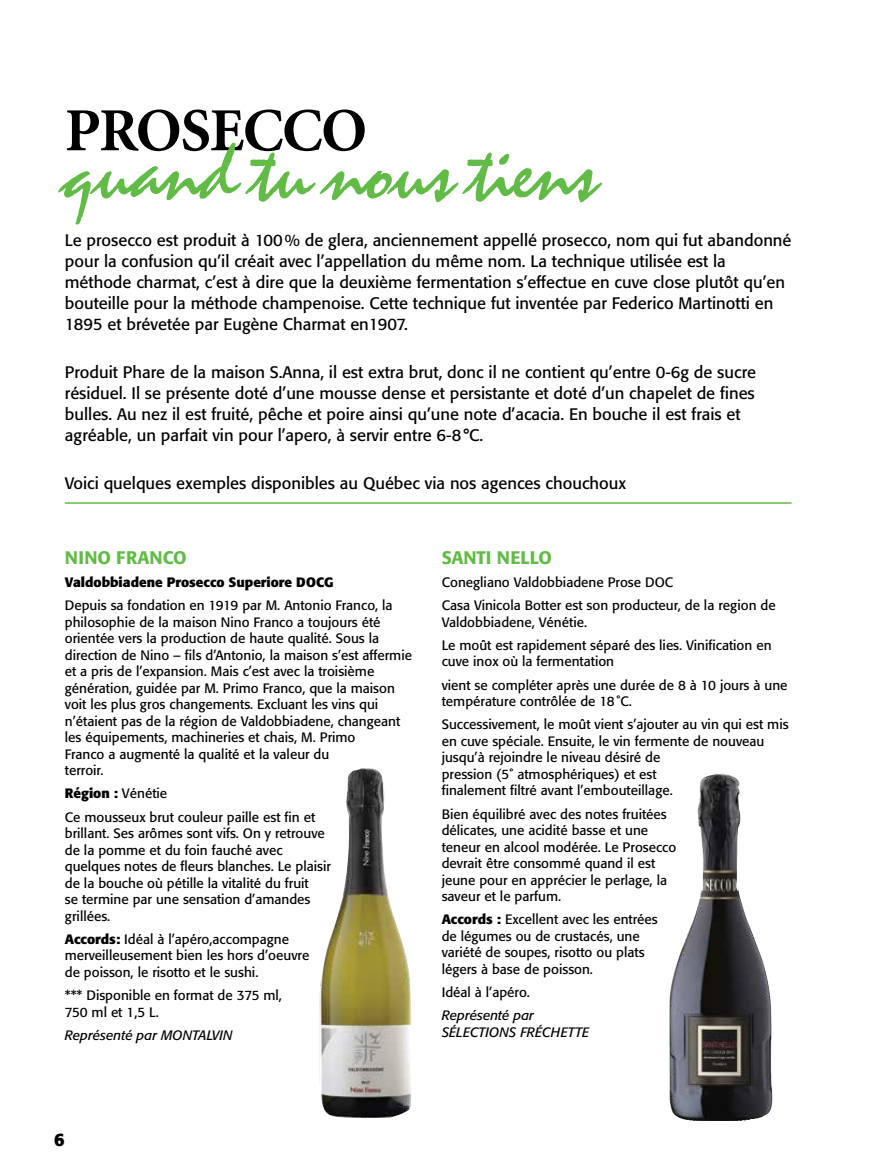
<style>
.page{position:relative;width:878px;height:1175px;background:#fff}
.page>*{position:absolute;margin:0;border:0;box-sizing:border-box;transform-origin:0 0}
.t1{font:79.5px "Cyclone";letter-spacing:-.02em;color:#62bb46}
.t2{font:700 61.2px "Minion";letter-spacing:-.02em;color:#000}
.t3{font:500 18px "Formata";color:#62bb46}
.t4{font:700 18px "Formata";color:#000}
.t5{font:16.5px/21px "Formata";color:#000}
.t6{font:13.5px/16.5px "Formata";color:#000}
.t7{font:italic 13.5px/16.5px "Formata";color:#000}
.t8{font:700 13.5px "Formata";color:#000}
.s1{font-weight:700}
</style>
<div class="page">
<img style="left:319px;top:768px;width:93px;height:350px">
<img style="left:669px;top:773px;width:103px;height:347px">
<hr style="left:65px;top:502px;width:726px;height:2px;background:#62bb46">
<h2 class="t2" style="left:65px;top:99px;width:304px">PROSECCO</h2>
<h1 class="t1" style="left:65px;top:129px;width:534px">quand tu nous tiens</h1>
<p class="t5" style="left:65px;top:229px;width:728px">Le prosecco est produit à 100% de glera, anciennement appellé prosecco, nom qui fut abandonné pour la confusion qu’il créait avec l’appellation du même nom. La technique utilisée est la méthode charmat, c’est à dire que la deuxième fermentation s’effectue en cuve close plutôt qu’en bouteille pour la méthode champenoise. Cette technique fut inventée par Federico Martinotti en 1895 et brévetée par Eugène Charmat en1907.</p>
<p class="t5" style="left:65px;top:361px;width:692px">Produit Phare de la maison S.Anna, il est extra brut, donc il ne contient qu’entre 0-6g de sucre résiduel. Il se présente doté d’une mousse dense et persistante et doté d’un chapelet de fines bulles. Au nez il est fruité, pêche et poire ainsi qu’une note d’acacia. En bouche il est frais et agréable, un parfait vin pour l’apero, à servir entre 6-8°C.</p>
<p class="t5" style="left:65px;top:472px;width:562px">Voici quelques exemples disponibles au Québec via nos agences chouchoux</p>
<h3 class="t3" style="left:65px;top:546px;width:122px">NINO FRANCO</h3>
<p class="t8" style="left:65px;top:573px;width:270px">Valdobbiadene Prosecco Superiore DOCG</p>
<p class="t6" style="left:65px;top:597px;width:349px">Depuis sa fondation en 1919 par M. Antonio Franco, la philosophie de la maison Nino Franco a toujours été orientée vers la production de haute qualité. Sous la direction de Nino – fils d’Antonio, la maison s’est affermie et a pris de l’expansion. Mais c’est avec la troisième génération, guidée par M. Primo Franco, que la maison voit les plus gros changements. Excluant les vins qui n’étaient pas de la région de Valdobbiadene, changeant les équipements, machineries et chais, M. Primo<br>Franco a augmenté la qualité et la valeur du<br>terroir.</p>
<p class="t6" style="left:65px;top:782px;width:252px;line-height:23.2px"><span class="s1">Région :</span> Vénétie<br>Ce mousseux brut couleur paille est fin et</p>
<p class="t6" style="left:65px;top:825px;width:268px">brillant. Ses arômes sont vifs. On y retrouve de la pomme et du foin fauché avec quelques notes de fleurs blanches. Le plaisir de la bouche où pétille la vitalité du fruit<br>se termine par une sensation d’amandes grillées.</p>
<p class="t6" style="left:65px;top:931px;width:246px"><span class="s1">Accords:</span> Idéal à l’apéro,accompagne merveilleusement bien les hors d’oeuvre de poisson, le risotto et le sushi.</p>
<p class="t6" style="left:65px;top:987px;width:219px">*** Disponible en format de 375 ml,<br>750 ml et 1,5 L.</p>
<p class="t7" style="left:65px;top:1027px;width:169px">Représenté par MONTALVIN</p>
<h3 class="t3" style="left:441px;top:546px;width:110px">SANTI NELLO</h3>
<p class="t6" style="left:441px;top:570px;width:335px;line-height:23.2px">Conegliano Valdobbiadene Prose DOC<br>Casa Vinicola Botter est son producteur, de la region de</p>
<p class="t6" style="left:441px;top:610px;width:331px;line-height:23.2px">Valdobbiadene, Vénétie.<br>Le moût est rapidement séparé des lies. Vinification en</p>
<p class="t6" style="left:441px;top:650px;width:347px;line-height:23.2px">cuve inox où la fermentation<br>vient se compléter après une durée de 8 à 10 jours à une</p>
<p class="t6" style="left:441px;top:689px;width:348px;line-height:23.2px">température contrôlée de 18˚C.<br>Successivement, le moût vient s’ajouter au vin qui est mis</p>
<p class="t6" style="left:441px;top:733px;width:324px">en cuve spéciale. Ensuite, le vin fermente de nouveau jusqu’à rejoindre le niveau désiré de<br>pression (5˚ atmosphériques) et est<br>finalement filtré avant l’embouteillage.</p>
<p class="t6" style="left:441px;top:805px;width:236px">Bien équilibré avec des notes fruitées délicates, une acidité basse et une teneur en alcool modérée. Le Prosecco devrait être consommé quand il est jeune pour en apprécier le perlage, la saveur et le parfum.</p>
<p class="t6" style="left:441px;top:911px;width:218px"><span class="s1">Accords :</span> Excellent avec les entrées de légumes ou de crustacés, une variété de soupes, risotto ou plats légers à base de poisson.</p>
<p class="t6" style="left:441px;top:984px;width:90px">Idéal à l’apéro.</p>
<p class="t7" style="left:441px;top:1007px;width:149px">Représenté par<br>SÉLECTIONS FRÉCHETTE</p>
<h3 class="t4" style="left:54px;top:1128px;width:12px">6</h3>
</div>
